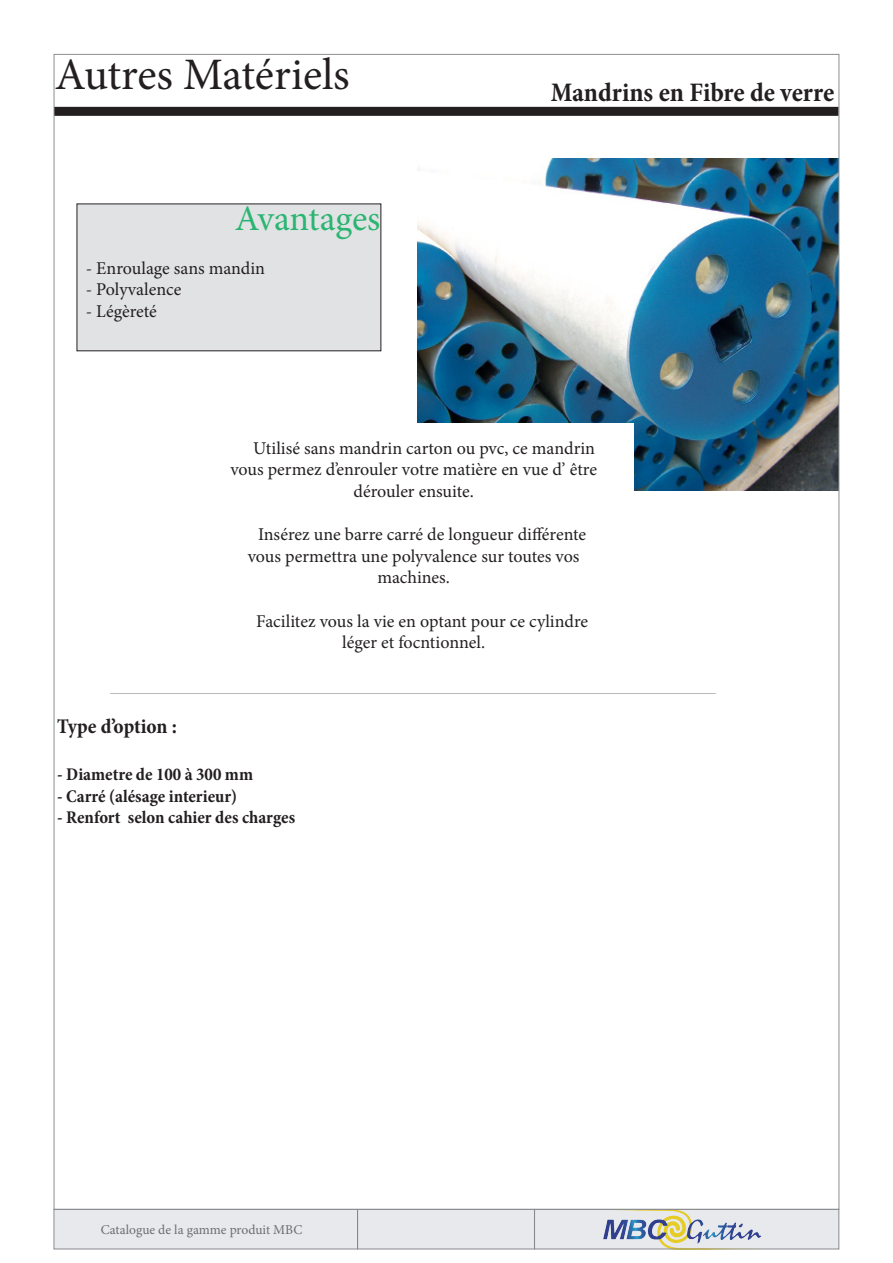
<style>
.page{position:relative;width:893px;height:1263px;background:#fff}
.page>*{position:absolute;margin:0;border:0;box-sizing:border-box;transform-origin:0 0}
.t1{font:45px "Minion Pro";letter-spacing:-.005em;color:#231f20}
.t2{font:36px "Minion Pro";letter-spacing:-.005em;color:#2bb572}
.Sommaire_2_3{font:700 condensed 27px "Minion Pro";letter-spacing:-.005em;color:#231f20}
.t3{font:700 condensed 21px "Minion Pro";letter-spacing:-.005em;color:#231f20}
.t4{font:18px/21.6px "Minion Pro";color:#231f20;text-align:center}
.t5{font:700 condensed 18px "Minion Pro";color:#231f20}
.t6{font:13.5px "Minion Pro";color:#6c6d70}
</style>
<div class="page">
<div style="left:54px;top:1209px;width:304px;height:40px;border:1px solid #8b8d90"></div>
<div style="left:357px;top:1209px;width:178px;height:40px;border:1px solid #8b8d90"></div>
<div style="left:534px;top:1209px;width:305px;height:40px;border:1px solid #8b8d90"></div>
<div style="left:280px;top:80px;width:555px;height:27px;border:1px solid #fff"></div>
<div style="left:77px;top:204px;width:304px;height:147px;background:#e1e2e4"></div>
<img style="left:418px;top:158px;width:419px;height:333px">
<div style="left:194px;top:424px;width:440px;height:256px;background:#fff"></div>
<hr style="left:108px;top:691px;width:609px;height:4px;background:#fff;opacity:.75">
<svg style="left:55px;top:1210px;width:784px;height:38px;background:#e0e2e5"></svg>
<div style="left:54px;top:107px;width:785px;height:9px;background:#231f20"></div>
<p class="t1" style="left:55px;top:44px;width:297px">Autres Matériels</p>
<p class="t2" style="left:235px;top:195px;width:147px">Avantages</p>
<p class="t4" style="left:86px;top:257px;width:181px">- Enroulage sans mandin</p>
<p class="t4" style="left:86px;top:279px;width:97px">- Polyvalence</p>
<p class="t4" style="left:86px;top:300px;width:73px">- Légèreté</p>
<p class="Sommaire_2_3" style="left:551px;top:74px;width:285px">Mandrins en Fibre de verre</p>
<p class="t4" style="left:253px;top:437px;width:343px">Utilisé sans mandrin carton ou pvc, ce mandrin</p>
<p class="t4" style="left:230px;top:459px;width:368px">vous permez d’enrouler votre matière en vue d’ être</p>
<p class="t4" style="left:354px;top:480px;width:122px">dérouler ensuite.</p>
<p class="t4" style="left:248px;top:524px;width:340px">Insérez une barre carré de longueur différente vous permettra une polyvalence sur toutes vos machines.</p>
<p class="t4" style="left:342px;top:610px;width:247px;text-align:left;text-indent:-86px">Facilitez vous la vie en optant pour ce cylindre léger et focntionnel.</p>
<p class="t3" style="left:57px;top:712px;width:121px">Type d’option :</p>
<p class="t5" style="left:57px;top:762px;width:197px">- Diametre de 100 à 300 mm</p>
<p class="t5" style="left:57px;top:783px;width:181px">- Carré (alésage interieur)</p>
<p class="t5" style="left:57px;top:805px;width:240px">- Renfort selon cahier des charges</p>
<p class="t6" style="left:101px;top:1220px;width:203px">Catalogue de la gamme produit MBC</p>
</div>
